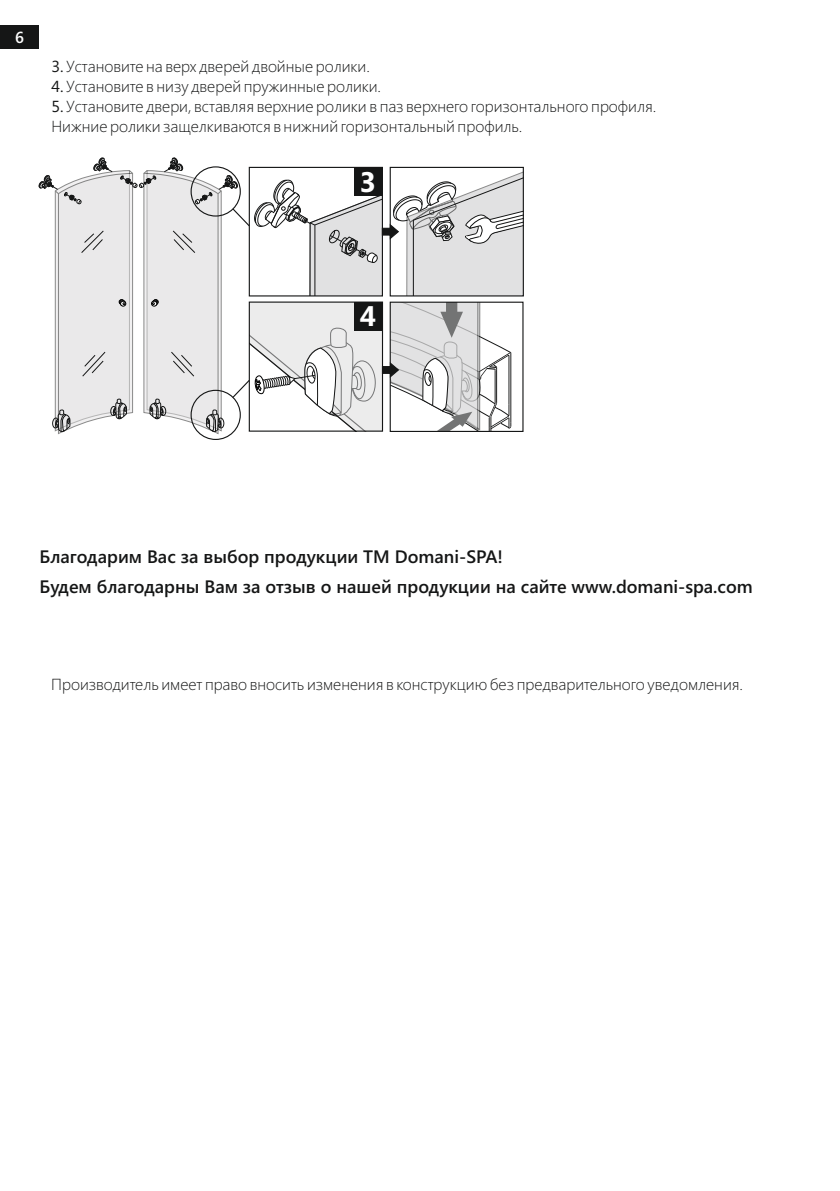
<style>
.page{position:relative;width:840px;height:1191px;background:#fff}
.page>*{position:absolute;margin:0;border:0;box-sizing:border-box;transform-origin:0 0}
.t1{font:700 28.4px "Segoe UI";color:#fff}
.t2{font:600 18px/30px "Segoe UI";color:#151616}
.t3{font:300 16px/20px "Segoe UI";color:#151616}
.t4{font:600 16px "Segoe UI";color:#fff}
.s1{font-weight:400}
</style>
<div class="page">
<svg style="left:38px;top:157px;width:485px;height:278px"></svg>
<div style="left:0;top:25px;width:39px;height:24px;background:#151616"></div>
<p class="t4" style="left:15px;top:31px;width:10px">6</p>
<p class="t3" style="left:51px;top:58px;width:320px"><span class="s1">3.</span> Установите на верх дверей двойные ролики.</p>
<p class="t3" style="left:51px;top:78px;width:331px"><span class="s1">4.</span> Установите в низу дверей пружинные ролики.</p>
<p class="t3" style="left:51px;top:98px;width:606px"><span class="s1">5.</span> Установите двери, вставляя верхние ролики в паз верхнего горизонтального профиля.<br>Нижние ролики защелкиваются в нижний горизонтальный профиль.</p>
<h1 class="t1" style="left:359px;top:171px;width:18px">3</h1>
<h1 class="t1" style="left:359px;top:306px;width:18px">4</h1>
<p class="t2" style="left:39px;top:543px;width:714px">Благодарим Вас за выбор продукции ТМ Domani-SPA!<br>Будем благодарны Вам за отзыв о нашей продукции на сайте www.domani-spa.com</p>
<p class="t3" style="left:51px;top:675px;width:693px">Производитель имеет право вносить изменения в конструкцию без предварительного уведомления.</p>
</div>
